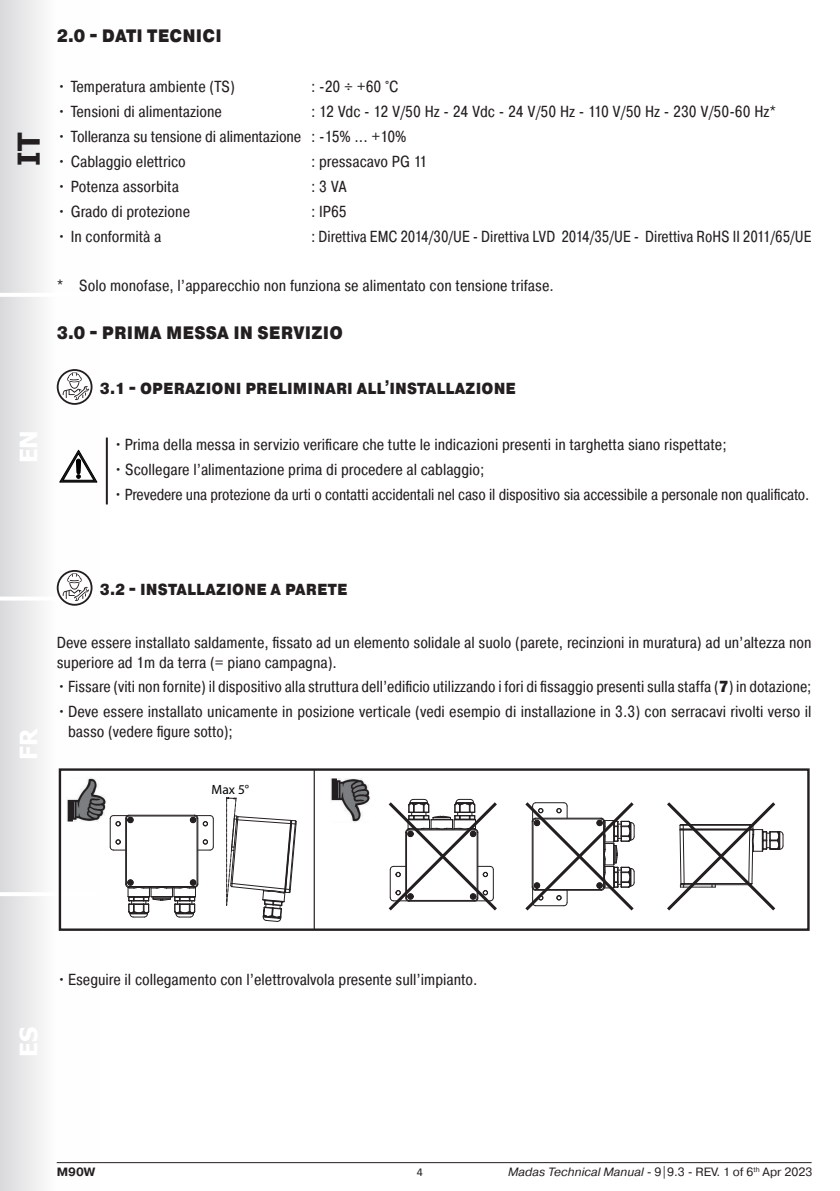
<style>
.page{position:relative;width:840px;height:1191px;background:#fff}
.page>*{position:absolute;margin:0;border:0;box-sizing:border-box;transform-origin:0 0}
.t1{font:700 30px "Tahoma";color:#231f20}
.t2{font:700 24px "Tahoma";color:#fff}
.t3{font:900 18px "Pragmatica Cond";letter-spacing:.01em;color:#231f20}
.t4{font:16px/19.2px "Pragmatica Cond";color:#231f20}
.t5{font:900 16px "Pragmatica Cond";letter-spacing:.01em;color:#231f20}
.t6{font:13.4px "Myriad Pro";color:#000}
.t7{font:12px "Pragmatica";color:#231f20}
.t8{font:700 12px "Pragmatica";color:#231f20}
.t9{font:12px "Calibri";color:#231f20}
.s1{font-weight:900}
.s2{font-style:italic}
</style>
<div class="page">
<div style="left:0;top:0;width:99px;height:1191px;background:linear-gradient(to right,#dfe0e1,#fff)"></div>
<hr style="left:0;top:892px;width:96px;height:4px;background:#fff">
<hr style="left:0;top:596px;width:99px;height:4px;background:#fff">
<hr style="left:0;top:293px;width:99px;height:4px;background:#fff">
<hr style="left:57px;top:1162px;width:754px;height:1px;background:#231f20">
<svg style="left:57px;top:369px;width:35px;height:36px"></svg>
<svg style="left:59px;top:371px;width:32px;height:32px"></svg>
<svg style="left:63px;top:372px;width:26px;height:28px"></svg>
<hr style="left:106px;top:437px;width:2px;height:67px;background:#231f20">
<svg style="left:60px;top:450px;width:37px;height:32px"></svg>
<div style="left:76px;top:459px;width:4px;height:15px;border:1px solid #000001;border-radius:2px"></div>
<svg style="left:57px;top:570px;width:35px;height:35px"></svg>
<svg style="left:59px;top:572px;width:32px;height:32px"></svg>
<svg style="left:63px;top:573px;width:26px;height:28px"></svg>
<div style="left:59px;top:768px;width:750px;height:163px;border:2px solid #231f20"></div>
<hr style="left:313px;top:769px;width:2px;height:160px;background:#231f20">
<img style="left:66px;top:777px;width:40px;height:45px">
<img style="left:330px;top:778px;width:40px;height:44px">
<svg style="left:110px;top:814px;width:104px;height:103px"></svg>
<svg style="left:226px;top:797px;width:70px;height:124px"></svg>
<svg style="left:388px;top:799px;width:109px;height:112px"></svg>
<svg style="left:525px;top:802px;width:110px;height:109px"></svg>
<svg style="left:667px;top:802px;width:116px;height:109px"></svg>
<h1 class="t1" style="left:8px;top:166px;width:34px;rotate:-90deg">IT</h1>
<h2 class="t2" style="left:12px;top:463px;width:35px;rotate:-90deg">EN</h2>
<p class="t3" style="left:57px;top:25px;width:166px">2.0 - DATI TECNICI</p>
<p class="t4" style="left:57px;top:77px;width:179px">• Temperatura ambiente (TS)</p>
<p class="t4" style="left:311px;top:77px;width:89px">: -20 ÷ +60 °C</p>
<p class="t4" style="left:57px;top:102px;width:167px">• Tensioni di alimentazione</p>
<p class="t4" style="left:311px;top:102px;width:466px">: 12 Vdc - 12 V/50 Hz - 24 Vdc - 24 V/50 Hz - 110 V/50 Hz - 230 V/50-60 Hz*</p>
<p class="t4" style="left:57px;top:127px;width:351px">• Tolleranza su tensione di alimentazione : -15% ... +10%</p>
<p class="t4" style="left:57px;top:152px;width:131px">• Cablaggio elettrico</p>
<p class="t4" style="left:311px;top:152px;width:118px">: pressacavo PG 11</p>
<p class="t4" style="left:57px;top:177px;width:124px">• Potenza assorbita</p>
<p class="t4" style="left:311px;top:177px;width:37px">: 3 VA</p>
<p class="t4" style="left:57px;top:201px;width:135px">• Grado di protezione</p>
<p class="t4" style="left:311px;top:201px;width:37px">: IP65</p>
<p class="t4" style="left:57px;top:226px;width:106px">• In conformità a</p>
<p class="t4" style="left:311px;top:226px;width:502px">: Direttiva EMC 2014/30/UE - Direttiva LVD 2014/35/UE - Direttiva RoHS II 2011/65/UE</p>
<p class="t4" style="left:57px;top:276px;width:498px">* Solo monofase, l’apparecchio non funziona se alimentato con tensione trifase.</p>
<p class="t3" style="left:57px;top:321px;width:287px">3.0 - PRIMA MESSA IN SERVIZIO</p>
<p class="t5" style="left:100px;top:378px;width:417px">3.1 - OPERAZIONI PRELIMINARI ALL’INSTALLAZIONE</p>
<p class="t4" style="left:113px;top:435px;width:614px">•Prima della messa in servizio verificare che tutte le indicazioni presenti in targhetta siano rispettate;</p>
<p class="t4" style="left:113px;top:459px;width:372px">•Scollegare l’alimentazione prima di procedere al cablaggio;</p>
<p class="t4" style="left:113px;top:484px;width:697px">•Prevedere una protezione da urti o contatti accidentali nel caso il dispositivo sia accessibile a personale non qualificato.</p>
<h2 class="t2" style="left:12px;top:760px;width:33px;rotate:-90deg">FR</h2>
<p class="t5" style="left:100px;top:579px;width:249px">3.2 - INSTALLAZIONE A PARETE</p>
<p class="t4" style="left:57px;top:633px;width:756px">Deve essere installato saldamente, fissato ad un elemento solidale al suolo (parete, recinzioni in muratura) ad un’altezza non superiore ad 1m da terra (= piano campagna).</p>
<p class="t4" style="left:57px;top:677px;width:756px">•Fissare (viti non fornite) il dispositivo alla struttura dell’edificio utilizzando i fori di fissaggio presenti sulla staffa (<span class="s1">7</span>) in dotazione;</p>
<p class="t4" style="left:68px;top:702px;width:744px;text-indent:-11px">•Deve essere installato unicamente in posizione verticale (vedi esempio di installazione in 3.3) con serracavi rivolti verso il basso (vedere figure sotto);</p>
<p class="t6" style="left:211px;top:781px;width:39px">Max 5°</p>
<h2 class="t2" style="left:12px;top:1056px;width:31px;rotate:-90deg">ES</h2>
<p class="t4" style="left:57px;top:970px;width:422px">•Eseguire il collegamento con l’elettrovalvola presente sull’impianto.</p>
<p class="t8" style="left:57px;top:1164px;width:40px">M90W</p>
<p class="t7" style="left:508px;top:1164px;width:305px"><span class="s2">Madas Technical Manual</span> - 9|9.3 - REV. 1 of 6<sup>th</sup> Apr 2023</p>
<p class="t9" style="left:416px;top:1163px;width:8px">4</p>
</div>
